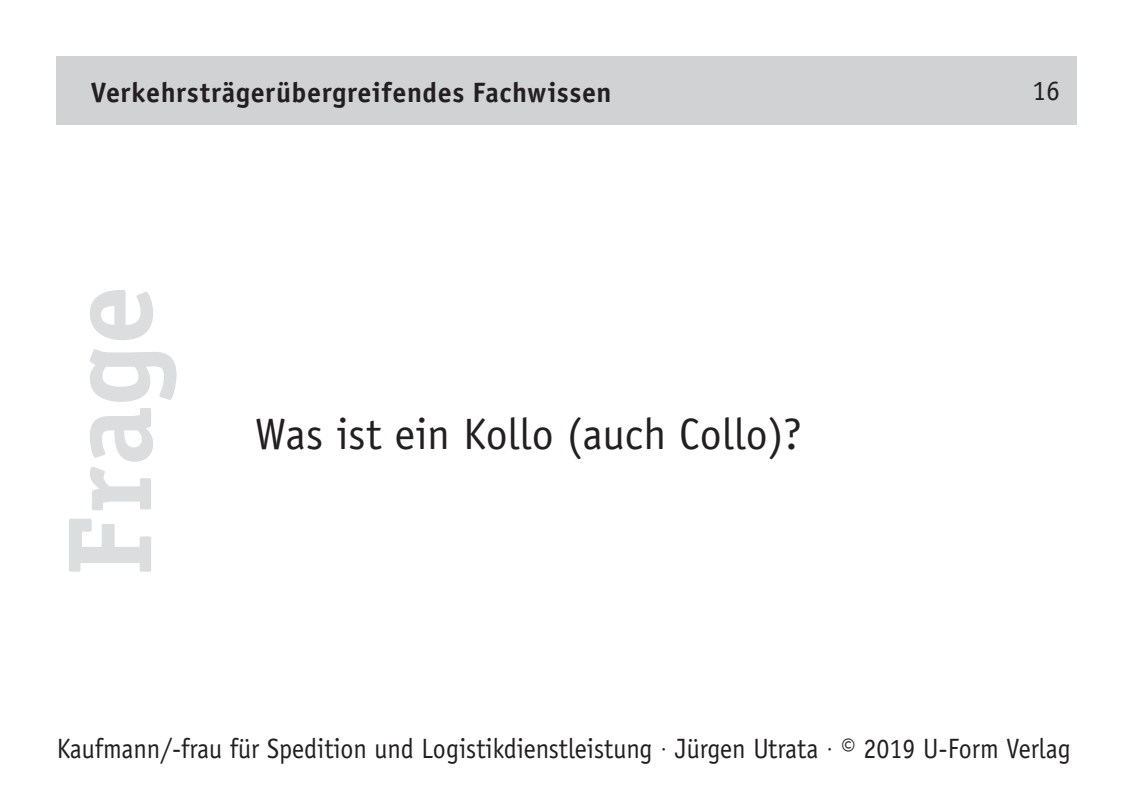
<style>
.page{position:relative;width:1134px;height:794px;background:#fff}
.page>*{position:absolute;margin:0;border:0;box-sizing:border-box;transform-origin:0 0}
.t1{font:700 120px "Officina Serif";color:#dcdddf}
.t2{font:44px "Officina Sans";letter-spacing:.005em;color:#231f20}
.t3{font:28px "Officina Sans";color:#231f20;scale:.93 1}
.t4{font:700 28px "Officina Sans";letter-spacing:.02em;color:#231f20}
.t5{font:28px "Officina Sans";color:#231f20}
.s1{font-family:"Frutiger";font-weight:300}
</style>
<div class="page">
<div style="left:57px;top:57px;width:1020px;height:68px;background:#d1d2d4"></div>
<p class="t4" style="left:91px;top:75px;width:522px">Verkehrsträgerübergreifendes Fachwissen</p>
<h1 class="t1" style="left:35px;top:576px;width:292px;rotate:-90deg">Frage</h1>
<h2 class="t2" style="left:255px;top:408px;width:548px">Was ist ein Kollo (auch Collo)?</h2>
<p class="t5" style="left:1032px;top:74px;width:29px">16</p>
<p class="t3" style="left:57px;top:732px;width:1092px">Kaufmann/-frau für Spedition und Logistikdienstleistung <span class="s1">·</span> Jürgen Utrata <span class="s1">·</span> © 2019 U-Form Verlag</p>
</div>
